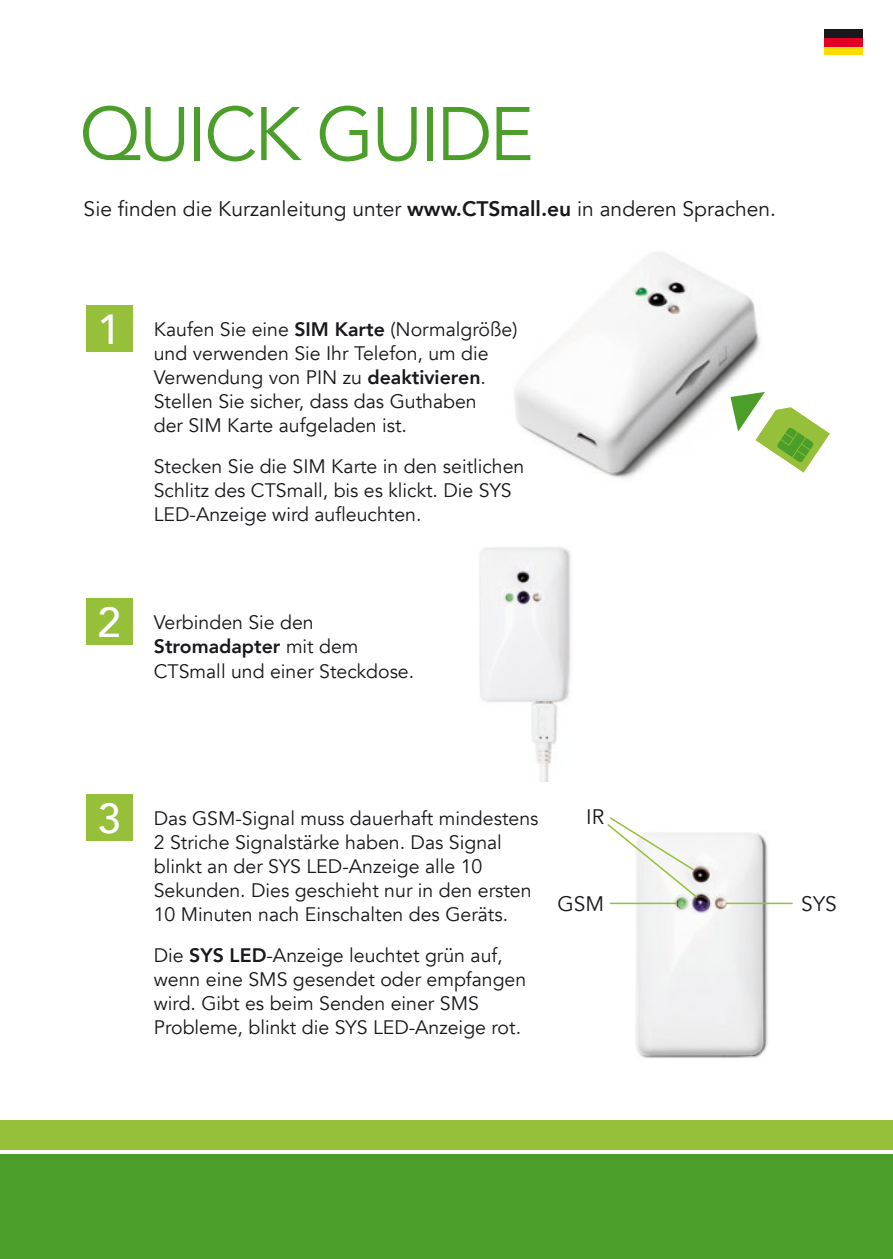
<style>
.page{position:relative;width:893px;height:1259px;background:#fff}
.page>*{position:absolute;margin:0;border:0;box-sizing:border-box;transform-origin:0 0}
.t1{font:75px "Avenir";letter-spacing:-.04em;color:#4c9e2a}
.t2{font:500 42px "Avenir";color:#fff}
.t3{font:21px "Avenir";color:#1a171c}
.t4{font:19.5px/24px "Avenir";color:#1a171c}
.s1{font-weight:800}
</style>
<div class="page">
<div style="left:0;top:1120px;width:893px;height:30px;background:#97c03a"></div>
<div style="left:0;top:1154px;width:893px;height:105px;background:#4c9e2a"></div>
<div style="left:824px;top:29px;width:38px;height:9px;background:#1a171c"></div>
<div style="left:824px;top:46px;width:38px;height:9px;background:#fd0"></div>
<div style="left:824px;top:38px;width:38px;height:8px;background:#e20025"></div>
<img style="left:514px;top:252px;width:247px;height:227px">
<svg style="left:707px;top:367px;width:123px;height:109px"></svg>
<img style="left:635px;top:833px;width:135px;height:225px">
<svg style="left:607px;top:817px;width:92px;height:82px"></svg>
<hr style="left:610px;top:902px;width:67px;height:2px;background:#97c03a">
<hr style="left:726px;top:902px;width:67px;height:2px;background:#97c03a">
<img style="left:479px;top:546px;width:92px;height:235px">
<div style="left:86px;top:305px;width:47px;height:47px;background:#97c03a"></div>
<div style="left:86px;top:598px;width:47px;height:47px;background:#97c03a"></div>
<div style="left:86px;top:794px;width:47px;height:47px;background:#97c03a"></div>
<h1 class="t1" style="left:79px;top:90px;width:456px">QUICK GUIDE</h1>
<p class="t3" style="left:84px;top:196px;width:694px">Sie finden die Kurzanleitung unter <span class="s1">www.CTSmall.eu</span> in anderen Sprachen.</p>
<h2 class="t2" style="left:97px;top:293px;width:25px">1</h2>
<h2 class="t2" style="left:97px;top:586px;width:25px">2</h2>
<p class="t4" style="left:154px;top:318px;width:365px">Kaufen Sie eine <span class="s1">SIM Karte</span> (Normalgröße) und verwenden Sie Ihr Telefon, um die Verwendung von PIN zu <span class="s1">deaktivieren</span>.<br>Stellen Sie sicher, dass das Guthaben<br>der SIM Karte aufgeladen ist.</p>
<p class="t4" style="left:154px;top:455px;width:372px">Stecken Sie die SIM Karte in den seitlichen<br>Schlitz des CTSmall, bis es klickt. Die SYS<br>LED-Anzeige wird aufleuchten.</p>
<p class="t4" style="left:154px;top:611px;width:262px">Verbinden Sie den<br><span class="s1">Stromadapter</span> mit dem<br>CTSmall und einer Steckdose.</p>
<h2 class="t2" style="left:97px;top:781px;width:25px">3</h2>
<p class="t4" style="left:154px;top:807px;width:386px">Das GSM-Signal muss dauerhaft mindestens 2 Striche Signalstärke haben. Das Signal blinkt an der SYS LED-Anzeige alle 10<br>Sekunden. Dies geschieht nur in den ersten 10 Minuten nach Einschalten des Geräts.</p>
<p class="t4" style="left:154px;top:944px;width:374px">Die <span class="s1">SYS LED</span>-Anzeige leuchtet grün auf, wenn eine SMS gesendet oder empfangen wird. Gibt es beim Senden einer SMS Probleme, blinkt die SYS LED-Anzeige rot.</p>
<p class="t3" style="left:586px;top:804px;width:19px">IR</p>
<p class="t3" style="left:558px;top:891px;width:48px">GSM</p>
<p class="t3" style="left:801px;top:891px;width:37px">SYS</p>
</div>
